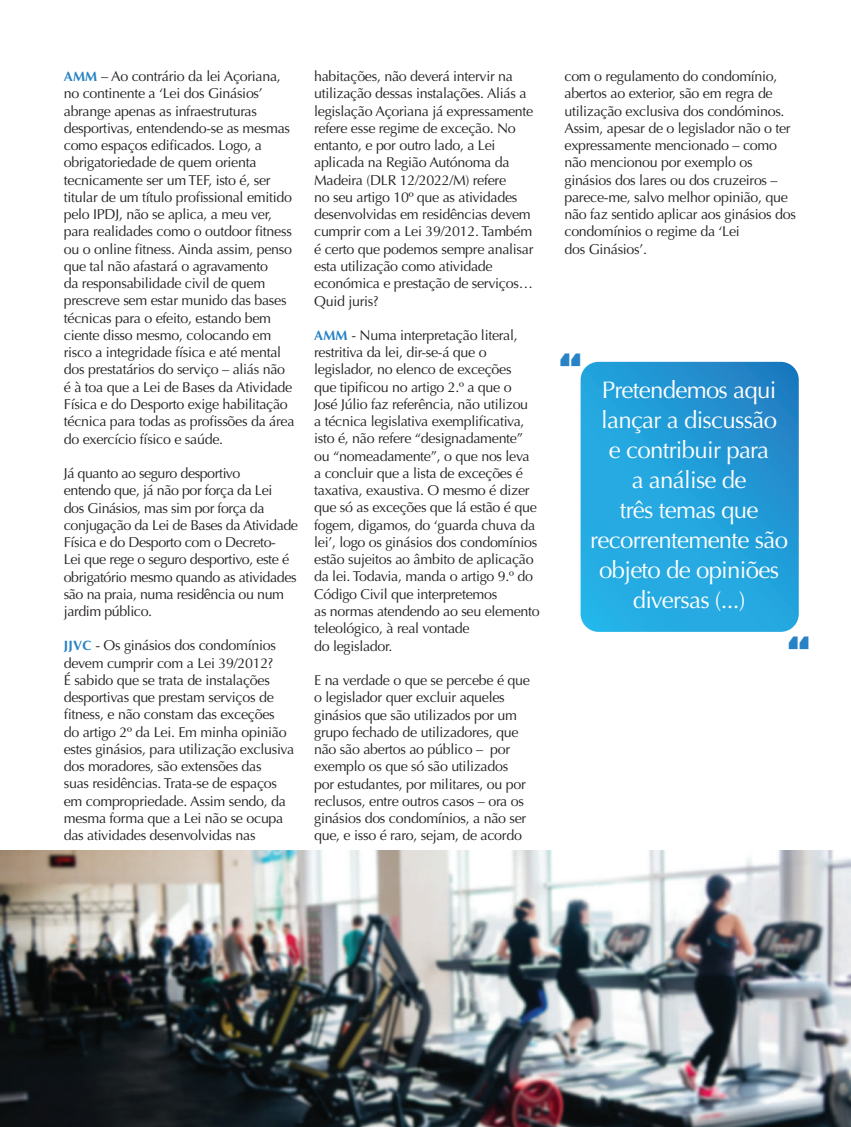
<style>
.page{position:relative;width:851px;height:1127px;background:#fff}
.page>*{position:absolute;margin:0;border:0;box-sizing:border-box;transform-origin:0 0}
.t1{font:900 45px "Supermolot";color:#2783c5}
.t2{font:24px/30px "Optima";letter-spacing:-.03em;color:#fff;text-align:center}
.t3{font:14.25px/17.2px "Optima";letter-spacing:-.02em;color:#231f20}
.s1{font-weight:700;font-size:13.5px;color:#2783c5}
</style>
<div class="page">
<svg style="left:580px;top:362px;width:218px;height:270px;background:#25a0da"></svg>
<img style="left:0;top:851px;width:850px;height:276px">
<p class="t3" style="left:64px;top:68px;width:232px"><span class="s1">AMM</span> – Ao contrário da lei Açoriana, no continente a ‘Lei dos Ginásios’ abrange apenas as infraestruturas desportivas, entendendo-se as mesmas como espaços edificados. Logo, a obrigatoriedade de quem orienta tecnicamente ser um TEF, isto é, ser titular de um título profissional emitido pelo IPDJ, não se aplica, a meu ver, para realidades como o outdoor fitness ou o online fitness. Ainda assim, penso que tal não afastará o agravamento<br>da responsabilidade civil de quem prescreve sem estar munido das bases técnicas para o efeito, estando bem ciente disso mesmo, colocando em risco a integridade física e até mental dos prestatários do serviço – aliás não é à toa que a Lei de Bases da Atividade Física e do Desporto exige habilitação técnica para todas as profissões da área do exercício físico e saúde.</p>
<p class="t3" style="left:64px;top:465px;width:236px">Já quanto ao seguro desportivo<br>entendo que, já não por força da Lei<br>dos Ginásios, mas sim por força da conjugação da Lei de Bases da Atividade Física e do Desporto com o Decreto-<br>Lei que rege o seguro desportivo, este é obrigatório mesmo quando as atividades são na praia, numa residência ou num jardim público.</p>
<p class="t3" style="left:64px;top:637px;width:232px"><span class="s1">JJVC</span> - Os ginásios dos condomínios devem cumprir com a Lei 39/2012?<br>É sabido que se trata de instalações desportivas que prestam serviços de fitness, e não constam das exceções<br>do artigo 2º da Lei. Em minha opinião estes ginásios, para utilização exclusiva dos moradores, são extensões das<br>suas residências. Trata-se de espaços em compropriedade. Assim sendo, da mesma forma que a Lei não se ocupa das atividades desenvolvidas nas</p>
<p class="t3" style="left:314px;top:68px;width:221px">habitações, não deverá intervir na utilização dessas instalações. Aliás a legislação Açoriana já expressamente refere esse regime de exceção. No entanto, e por outro lado, a Lei aplicada na Região Autónoma da<br>Madeira (DLR 12/2022/M) refere<br>no seu artigo 10º que as atividades desenvolvidas em residências devem cumprir com a Lei 39/2012. Também é certo que podemos sempre analisar esta utilização como atividade económica e prestação de serviços…<br>Quid juris?</p>
<p class="t3" style="left:314px;top:327px;width:227px"><span class="s1">AMM</span> - Numa interpretação literal, restritiva da lei, dir-se-á que o legislador, no elenco de exceções<br>que tipificou no artigo 2.º a que o<br>José Júlio faz referência, não utilizou<br>a técnica legislativa exemplificativa, isto é, não refere “designadamente” ou “nomeadamente”, o que nos leva a concluir que a lista de exceções é taxativa, exaustiva. O mesmo é dizer que só as exceções que lá estão é que fogem, digamos, do ‘guarda chuva da lei’, logo os ginásios dos condomínios estão sujeitos ao âmbito de aplicação da lei. Todavia, manda o artigo 9.º do Código Civil que interpretemos<br>as normas atendendo ao seu elemento teleológico, à real vontade<br>do legislador.</p>
<p class="t3" style="left:314px;top:672px;width:217px">E na verdade o que se percebe é que o legislador quer excluir aqueles ginásios que são utilizados por um grupo fechado de utilizadores, que não são abertos ao público – por exemplo os que só são utilizados por estudantes, por militares, ou por reclusos, entre outros casos – ora os ginásios dos condomínios, a não ser que, e isso é raro, sejam, de acordo</p>
<p class="t3" style="left:564px;top:68px;width:233px">com o regulamento do condomínio, abertos ao exterior, são em regra de utilização exclusiva dos condóminos.<br>Assim, apesar de o legislador não o ter expressamente mencionado – como não mencionou por exemplo os ginásios dos lares ou dos cruzeiros – parece-me, salvo melhor opinião, que não faz sentido aplicar aos ginásios dos condomínios o regime da ‘Lei<br>dos Ginásios’.</p>
<h1 class="t1" style="left:558px;top:342px;width:25px">“</h1>
<h2 class="t2" style="left:590px;top:375px;width:199px">Pretendemos aqui lançar a discussão<br>e contribuir para<br>a análise de<br>três temas que recorrentemente são objeto de opiniões diversas (...)</h2>
<h1 class="t1" style="left:787px;top:625px;width:25px">“</h1>
</div>
